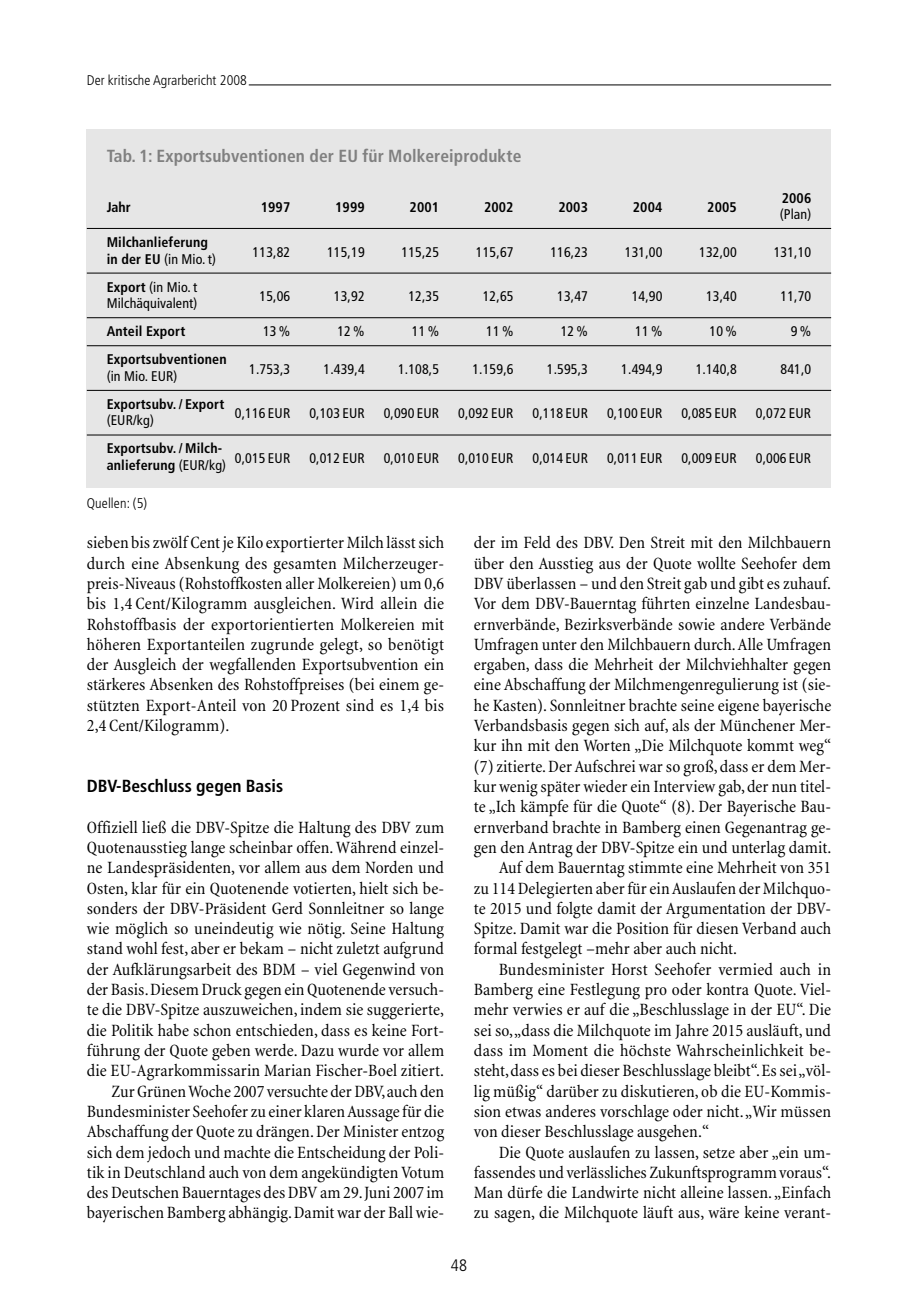
<style>
.page{position:relative;width:918px;height:1315px;background:#fff}
.page>*{position:absolute;margin:0;border:0;box-sizing:border-box;transform-origin:0 0}
.t1{font:condensed 17.5px/20.3px "Minion";letter-spacing:.005em;color:#000;text-align:justify}
.t2{font:700 condensed 17.5px "Frutiger";letter-spacing:.005em;color:#808080}
.t3{font:700 condensed 17.5px "Frutiger";color:#000}
.t4{font:300 condensed 16.62px "Frutiger";color:#000}
.t5{font:condensed 14px/16.6px "Frutiger";letter-spacing:.01em;color:#000}
.t6{font:700 condensed 14px/16.6px "Frutiger";letter-spacing:.01em;color:#000}
.t7{font:300 condensed 14px "Frutiger";letter-spacing:.005em;color:#000}
.s1{font-weight:400}
.s2{font-weight:700}
</style>
<div class="page">
<hr style="left:249px;top:85px;width:582px;height:1px;background:#000">
<div style="left:87px;top:129px;width:744px;height:358px;background:#e6e6e6"></div>
<hr style="left:87px;top:228px;width:744px;height:1px;background:#000">
<hr style="left:87px;top:273px;width:744px;height:1px;background:#000">
<hr style="left:87px;top:317px;width:744px;height:1px;background:#000">
<hr style="left:87px;top:345px;width:744px;height:1px;background:#000">
<hr style="left:87px;top:390px;width:744px;height:1px;background:#000">
<hr style="left:87px;top:435px;width:744px;height:1px;background:#000">
<p class="t7" style="left:87px;top:75px;width:162px">Der kritische Agrarbericht 2008</p>
<p class="t2" style="left:107px;top:149px;width:416px">Tab. 1: Exportsubventionen der EU für Molkereiprodukte</p>
<p class="t6" style="left:107px;top:200px;width:26px">Jahr</p>
<p class="t6" style="left:261px;top:200px;width:31px">1997</p>
<p class="t6" style="left:335px;top:200px;width:31px">1999</p>
<p class="t6" style="left:409px;top:200px;width:31px">2001</p>
<p class="t6" style="left:484px;top:200px;width:31px">2002</p>
<p class="t6" style="left:558px;top:200px;width:31px">2003</p>
<p class="t6" style="left:633px;top:200px;width:31px">2004</p>
<p class="t6" style="left:707px;top:200px;width:31px">2005</p>
<p class="t6" style="left:782px;top:191px;width:31px">2006</p>
<p class="t5" style="left:780px;top:207px;width:33px">(Plan)</p>
<p class="t6" style="left:107px;top:235px;width:111px">Milchanlieferung in der EU <span class="s1">(in Mio. t)</span></p>
<p class="t5" style="left:253px;top:244px;width:39px">113,82</p>
<p class="t5" style="left:327px;top:244px;width:39px">115,19</p>
<p class="t5" style="left:401px;top:244px;width:39px">115,25</p>
<p class="t5" style="left:476px;top:244px;width:39px">115,67</p>
<p class="t5" style="left:550px;top:244px;width:39px">116,23</p>
<p class="t5" style="left:625px;top:244px;width:39px">131,00</p>
<p class="t5" style="left:699px;top:244px;width:39px">132,00</p>
<p class="t5" style="left:773px;top:244px;width:39px">131,10</p>
<p class="t5" style="left:107px;top:279px;width:92px"><span class="s2">Export</span> (in Mio. t<br>Milchäquivalent)</p>
<p class="t5" style="left:259px;top:289px;width:32px">15,06</p>
<p class="t5" style="left:334px;top:289px;width:32px">13,92</p>
<p class="t5" style="left:408px;top:289px;width:32px">12,35</p>
<p class="t5" style="left:483px;top:289px;width:32px">12,65</p>
<p class="t5" style="left:557px;top:289px;width:32px">13,47</p>
<p class="t5" style="left:631px;top:289px;width:32px">14,90</p>
<p class="t5" style="left:706px;top:289px;width:32px">13,40</p>
<p class="t5" style="left:780px;top:289px;width:32px">11,70</p>
<p class="t6" style="left:107px;top:324px;width:80px">Anteil Export</p>
<p class="t5" style="left:263px;top:324px;width:29px">13%</p>
<p class="t5" style="left:337px;top:324px;width:29px">12%</p>
<p class="t5" style="left:412px;top:324px;width:29px">11%</p>
<p class="t5" style="left:486px;top:324px;width:29px">11%</p>
<p class="t5" style="left:561px;top:324px;width:29px">12%</p>
<p class="t5" style="left:635px;top:324px;width:29px">11%</p>
<p class="t5" style="left:709px;top:324px;width:29px">10%</p>
<p class="t5" style="left:791px;top:324px;width:22px">9%</p>
<p class="t6" style="left:107px;top:352px;width:121px">Exportsubventionen</p>
<p class="t5" style="left:107px;top:369px;width:72px">(in Mio. EUR)</p>
<p class="t5" style="left:249px;top:362px;width:43px">1.753,3</p>
<p class="t5" style="left:323px;top:362px;width:43px">1.439,4</p>
<p class="t5" style="left:398px;top:362px;width:43px">1.108,5</p>
<p class="t5" style="left:472px;top:362px;width:43px">1.159,6</p>
<p class="t5" style="left:547px;top:362px;width:43px">1.595,3</p>
<p class="t5" style="left:621px;top:362px;width:43px">1.494,9</p>
<p class="t5" style="left:696px;top:362px;width:43px">1.140,8</p>
<p class="t5" style="left:780px;top:362px;width:32px">841,0</p>
<p class="t6" style="left:107px;top:397px;width:119px">Exportsubv. / Export</p>
<p class="t5" style="left:107px;top:413px;width:49px">(EUR/kg)</p>
<p class="t5" style="left:235px;top:406px;width:57px">0,116 EUR</p>
<p class="t5" style="left:309px;top:406px;width:57px">0,103 EUR</p>
<p class="t5" style="left:384px;top:406px;width:57px">0,090 EUR</p>
<p class="t5" style="left:458px;top:406px;width:57px">0,092 EUR</p>
<p class="t5" style="left:532px;top:406px;width:57px">0,118 EUR</p>
<p class="t5" style="left:607px;top:406px;width:57px">0,100 EUR</p>
<p class="t5" style="left:681px;top:406px;width:57px">0,085 EUR</p>
<p class="t5" style="left:756px;top:406px;width:57px">0,072 EUR</p>
<p class="t6" style="left:107px;top:441px;width:121px">Exportsubv. / Milch&shy;anlieferung <span class="s1">(EUR/kg)</span></p>
<p class="t5" style="left:235px;top:451px;width:57px">0,015 EUR</p>
<p class="t5" style="left:309px;top:451px;width:57px">0,012 EUR</p>
<p class="t5" style="left:384px;top:451px;width:57px">0,010 EUR</p>
<p class="t5" style="left:458px;top:451px;width:57px">0,010 EUR</p>
<p class="t5" style="left:532px;top:451px;width:57px">0,014 EUR</p>
<p class="t5" style="left:607px;top:451px;width:57px">0,011 EUR</p>
<p class="t5" style="left:681px;top:451px;width:57px">0,009 EUR</p>
<p class="t5" style="left:756px;top:451px;width:57px">0,006 EUR</p>
<p class="t7" style="left:87px;top:497px;width:62px">Quellen: (5)</p>
<p class="t1" style="left:87px;top:534px;width:359px">sieben bis zwölf Cent je Kilo exportierter Milch lässt sich durch eine Absenkung des gesamten Milcherzeuger&shy;preis-Niveaus (Rohstoffkosten aller Molkereien) um 0,6 bis 1,4 Cent/Kilogramm ausgleichen. Wird allein die Rohstoffbasis der exportorientierten Molkereien mit höheren Exportanteilen zugrunde gelegt, so benötigt der Ausgleich der wegfallenden Exportsubvention ein stärkeres Absenken des Rohstoffpreises (bei einem ge&shy;stützten Export-Anteil von 20 Prozent sind es 1,4 bis 2,4 Cent/Kilogramm).</p>
<p class="t3" style="left:87px;top:779px;width:198px">DBV-Beschluss gegen Basis</p>
<p class="t1" style="left:87px;top:818px;width:359px;text-align:right">Offiziell ließ die DBV-Spitze die Haltung des DBV zum Quotenausstieg lange scheinbar offen.Während einzel&shy;ne Landespräsidenten, vor allem aus dem Norden und Osten, klar für ein Quotenende votierten, hielt sich be&shy;sonders der DBV-Präsident Gerd Sonnleitner so lange wie möglich so uneindeutig wie nötig. Seine Haltung stand wohl fest, aber er bekam – nicht zuletzt aufgrund der Aufklärungsarbeit des BDM – viel Gegenwind von der Basis.Diesem Druck gegen ein Quotenende versuch&shy;te die DBV-Spitze auszuweichen, indem sie suggerierte, die Politik habe schon entschieden, dass es keine Fort&shy;führung der Quote geben werde. Dazu wurde vor allem die EU-Agrarkommissarin Marian Fischer-Boel zitiert.<br>Zur Grünen Woche 2007 versuchte der DBV,auch den Bundesminister Seehofer zu einer klaren Aussage für die Abschaffung der Quote zu drängen. Der Minister entzog sich dem jedoch und machte die Entscheidung der Poli&shy;tik in Deutschland auch von dem angekündigten Votum des Deutschen Bauerntages des DBV am 29.Juni 2007 im bayerischen Bamberg abhängig.Damit war der Ball wie-</p>
<p class="t1" style="left:474px;top:534px;width:359px">der im Feld des DBV. Den Streit mit den Milchbauern</p>
<p class="t1" style="left:474px;top:554px;width:359px">über den Ausstieg aus der Quote wollte Seehofer dem</p>
<p class="t1" style="left:474px;top:575px;width:359px">DBV überlassen – und den Streit gab und gibt es zuhauf.</p>
<p class="t1" style="left:474px;top:595px;width:359px">Vor dem DBV-Bauerntag führten einzelne Landesbau-</p>
<p class="t1" style="left:474px;top:615px;width:359px">ernverbände, Bezirksverbände sowie andere Verbände</p>
<p class="t1" style="left:474px;top:635px;width:359px">Umfragen unter den Milchbauern durch.Alle Umfragen</p>
<p class="t1" style="left:474px;top:656px;width:359px">ergaben, dass die Mehrheit der Milchviehhalter gegen</p>
<p class="t1" style="left:474px;top:676px;width:359px">eine Abschaffung der Milchmengenregulierung ist (sie-</p>
<p class="t1" style="left:474px;top:696px;width:359px">he Kasten). Sonnleitner brachte seine eigene bayerische</p>
<p class="t1" style="left:474px;top:717px;width:359px">Verbandsbasis gegen sich auf, als der Münchener Mer-</p>
<p class="t1" style="left:474px;top:737px;width:359px">kur ihn mit den Worten „Die Milchquote kommt weg“</p>
<p class="t1" style="left:474px;top:757px;width:359px">(7) zitierte.Der Aufschrei war so groß,dass er dem Mer-</p>
<p class="t1" style="left:474px;top:778px;width:359px">kur wenig später wieder ein Interview gab,der nun titel-</p>
<p class="t1" style="left:474px;top:798px;width:359px">te „Ich kämpfe für die Quote“ (8). Der Bayerische Bau-</p>
<p class="t1" style="left:474px;top:818px;width:359px">ernverband brachte in Bamberg einen Gegenantrag ge-</p>
<p class="t1" style="left:474px;top:838px;width:359px">gen den Antrag der DBV-Spitze ein und unterlag damit.</p>
<p class="t1" style="left:499px;top:859px;width:334px">Auf dem Bauerntag stimmte eine Mehrheit von 351</p>
<p class="t1" style="left:474px;top:879px;width:359px">zu 114 Delegierten aber für ein Auslaufen der Milchquo-</p>
<p class="t1" style="left:474px;top:899px;width:359px">te 2015 und folgte damit der Argumentation der DBV-</p>
<p class="t1" style="left:474px;top:920px;width:359px">Spitze. Damit war die Position für diesen Verband auch</p>
<p class="t1" style="left:474px;top:940px;width:265px">formal festgelegt –mehr aber auch nicht.</p>
<p class="t1" style="left:499px;top:960px;width:334px">Bundesminister Horst Seehofer vermied auch in</p>
<p class="t1" style="left:474px;top:981px;width:359px">Bamberg eine Festlegung pro oder kontra Quote. Viel-</p>
<p class="t1" style="left:474px;top:1001px;width:359px">mehr verwies er auf die „Beschlusslage in der EU“. Die</p>
<p class="t1" style="left:474px;top:1021px;width:359px">sei so,„dass die Milchquote im Jahre 2015 ausläuft, und</p>
<p class="t1" style="left:474px;top:1041px;width:359px">dass im Moment die höchste Wahrscheinlichkeit be-</p>
<p class="t1" style="left:474px;top:1062px;width:359px">steht,dass es bei dieser Beschlusslage bleibt“.Es sei „völ-</p>
<p class="t1" style="left:474px;top:1082px;width:359px">lig müßig“ darüber zu diskutieren, ob die EU-Kommis-</p>
<p class="t1" style="left:474px;top:1102px;width:359px">sion etwas anderes vorschlage oder nicht.„Wir müssen</p>
<p class="t1" style="left:474px;top:1123px;width:237px">von dieser Beschlusslage ausgehen.“</p>
<p class="t1" style="left:499px;top:1143px;width:334px">Die Quote auslaufen zu lassen, setze aber „ein um-</p>
<p class="t1" style="left:474px;top:1163px;width:359px">fassendes und verlässliches Zukunftsprogramm voraus“.</p>
<p class="t1" style="left:474px;top:1184px;width:359px">Man dürfe die Landwirte nicht alleine lassen.„Einfach</p>
<p class="t1" style="left:474px;top:1204px;width:359px">zu sagen, die Milchquote läuft aus, wäre keine verant-</p>
<p class="t4" style="left:451px;top:1258px;width:18px">48</p>
</div>
